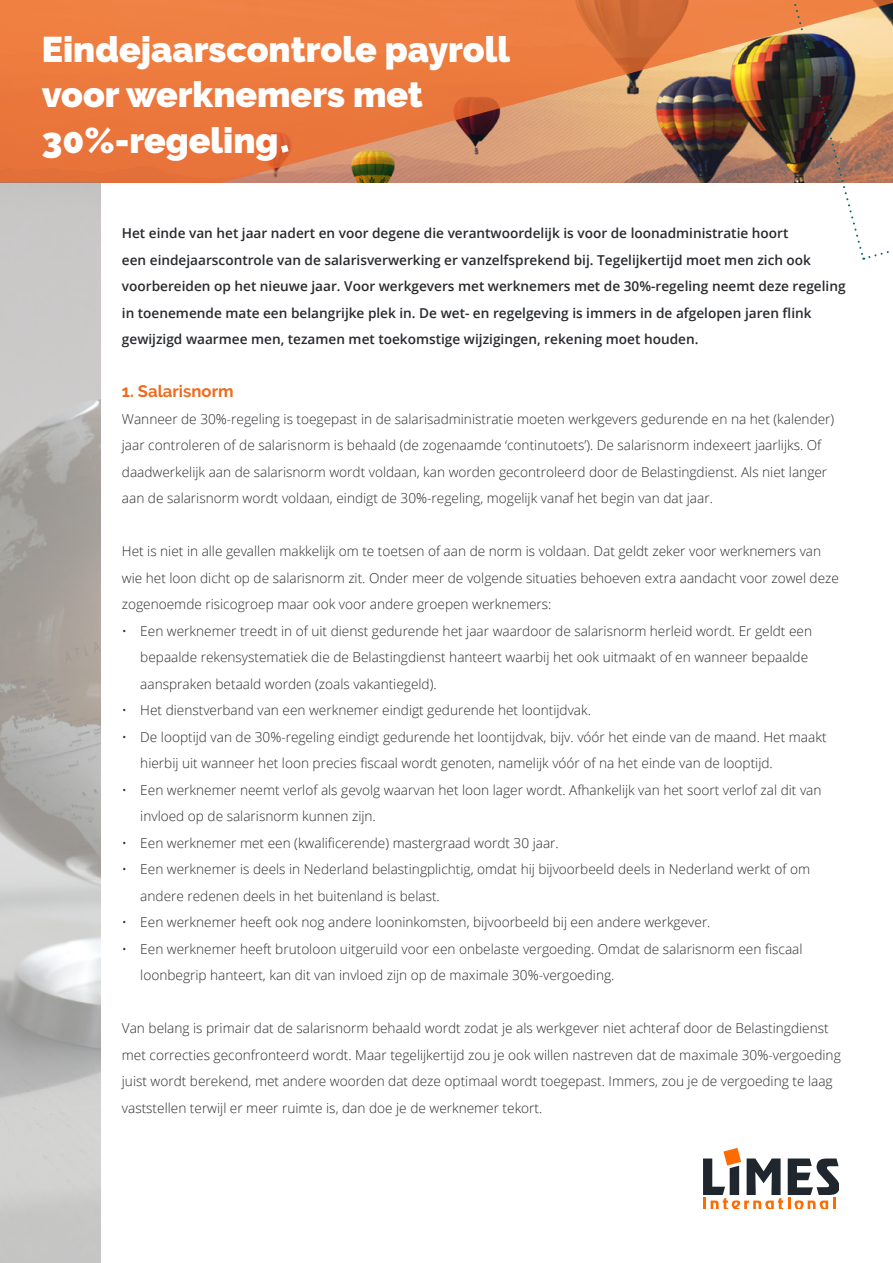
<style>
.page{position:relative;width:893px;height:1263px;background:#fff}
.page>*{position:absolute;margin:0;border:0;box-sizing:border-box;transform-origin:0 0}
.t1{font:900 35.55px/45.5px "Raleway";color:#fff}
.t2{font:700 16.65px "Raleway";color:#ed6b1c}
.t3{font:300 13.65px/26.5px "Open Sans";color:#282a2e}
.t4{font:600 13.65px/26.5px "Open Sans";color:#282a2e}
</style>
<div class="page">
<svg style="left:703px;top:1148px;width:136px;height:61px"></svg>
<svg style="left:0;top:0;width:715px;height:183px;background:#de7d48"></svg>
<svg style="left:281px;top:145px;width:8px;height:8px"></svg>
<img style="left:715px;top:0;width:178px;height:260px">
<img style="left:0;top:183px;width:101px;height:1080px">
<h1 class="t1" style="left:42px;top:30px;width:470px">Eindejaarscontrole payroll voor werknemers met<br>30%-regeling</h1>
<p class="t4" style="left:122px;top:221px;width:725px">Het einde van het jaar nadert en voor degene die verantwoordelijk is voor de loonadministratie hoort<br>een eindejaarscontrole van de salarisverwerking er vanzelfsprekend bij. Tegelijkertijd moet men zich ook voorbereiden op het nieuwe jaar. Voor werkgevers met werknemers met de 30%-regeling neemt deze regeling in toenemende mate een belangrijke plek in. De wet- en regelgeving is immers in de afgelopen jaren flink gewijzigd waarmee men, tezamen met toekomstige wijzigingen, rekening moet houden.</p>
<p class="t2" style="left:122px;top:385px;width:113px">1. Salarisnorm</p>
<p class="t3" style="left:122px;top:407px;width:714px">Wanneer de 30%-regeling is toegepast in de salarisadministratie moeten werkgevers gedurende en na het (kalender) jaar controleren of de salarisnorm is behaald (de zogenaamde ‘continutoets’). De salarisnorm indexeert jaarlijks. Of daadwerkelijk aan de salarisnorm wordt voldaan, kan worden gecontroleerd door de Belastingdienst. Als niet langer aan de salarisnorm wordt voldaan, eindigt de 30%-regeling, mogelijk vanaf het begin van dat jaar.</p>
<p class="t3" style="left:122px;top:539px;width:719px">Het is niet in alle gevallen makkelijk om te toetsen of aan de norm is voldaan. Dat geldt zeker voor werknemers van wie het loon dicht op de salarisnorm zit. Onder meer de volgende situaties behoeven extra aandacht voor zowel deze zogenoemde risicogroep maar ook voor andere groepen werknemers:</p>
<p class="t3" style="left:140px;top:619px;width:673px;text-indent:-18px">• Een werknemer treedt in of uit dienst gedurende het jaar waardoor de salarisnorm herleid wordt. Er geldt een bepaalde rekensystematiek die de Belastingdienst hanteert waarbij het ook uitmaakt of en wanneer bepaalde aanspraken betaald worden (zoals vakantiegeld).</p>
<p class="t3" style="left:122px;top:698px;width:471px">• Het dienstverband van een werknemer eindigt gedurende het loontijdvak.</p>
<p class="t3" style="left:140px;top:725px;width:688px;text-indent:-18px">• De looptijd van de 30%-regeling eindigt gedurende het loontijdvak, bijv. vóór het einde van de maand. Het maakt hierbij uit wanneer het loon precies fiscaal wordt genoten, namelijk vóór of na het einde van de looptijd.</p>
<p class="t3" style="left:140px;top:778px;width:683px;text-indent:-18px">• Een werknemer neemt verlof als gevolg waarvan het loon lager wordt. Afhankelijk van het soort verlof zal dit van invloed op de salarisnorm kunnen zijn.</p>
<p class="t3" style="left:122px;top:831px;width:438px">• Een werknemer met een (kwalificerende) mastergraad wordt 30 jaar.</p>
<p class="t3" style="left:140px;top:857px;width:671px;text-indent:-18px">• Een werknemer is deels in Nederland belastingplichtig, omdat hij bijvoorbeeld deels in Nederland werkt of om andere redenen deels in het buitenland is belast.</p>
<p class="t3" style="left:122px;top:910px;width:590px">• Een werknemer heeft ook nog andere looninkomsten, bijvoorbeeld bij een andere werkgever.</p>
<p class="t3" style="left:140px;top:937px;width:664px;text-indent:-18px">• Een werknemer heeft brutoloon uitgeruild voor een onbelaste vergoeding. Omdat de salarisnorm een fiscaal loonbegrip hanteert, kan dit van invloed zijn op de maximale 30%-vergoeding.</p>
<p class="t3" style="left:122px;top:1016px;width:720px">Van belang is primair dat de salarisnorm behaald wordt zodat je als werkgever niet achteraf door de Belastingdienst met correcties geconfronteerd wordt. Maar tegelijkertijd zou je ook willen nastreven dat de maximale 30%-vergoeding juist wordt berekend, met andere woorden dat deze optimaal wordt toegepast. Immers, zou je de vergoeding te laag vaststellen terwijl er meer ruimte is, dan doe je de werknemer tekort.</p>
</div>
